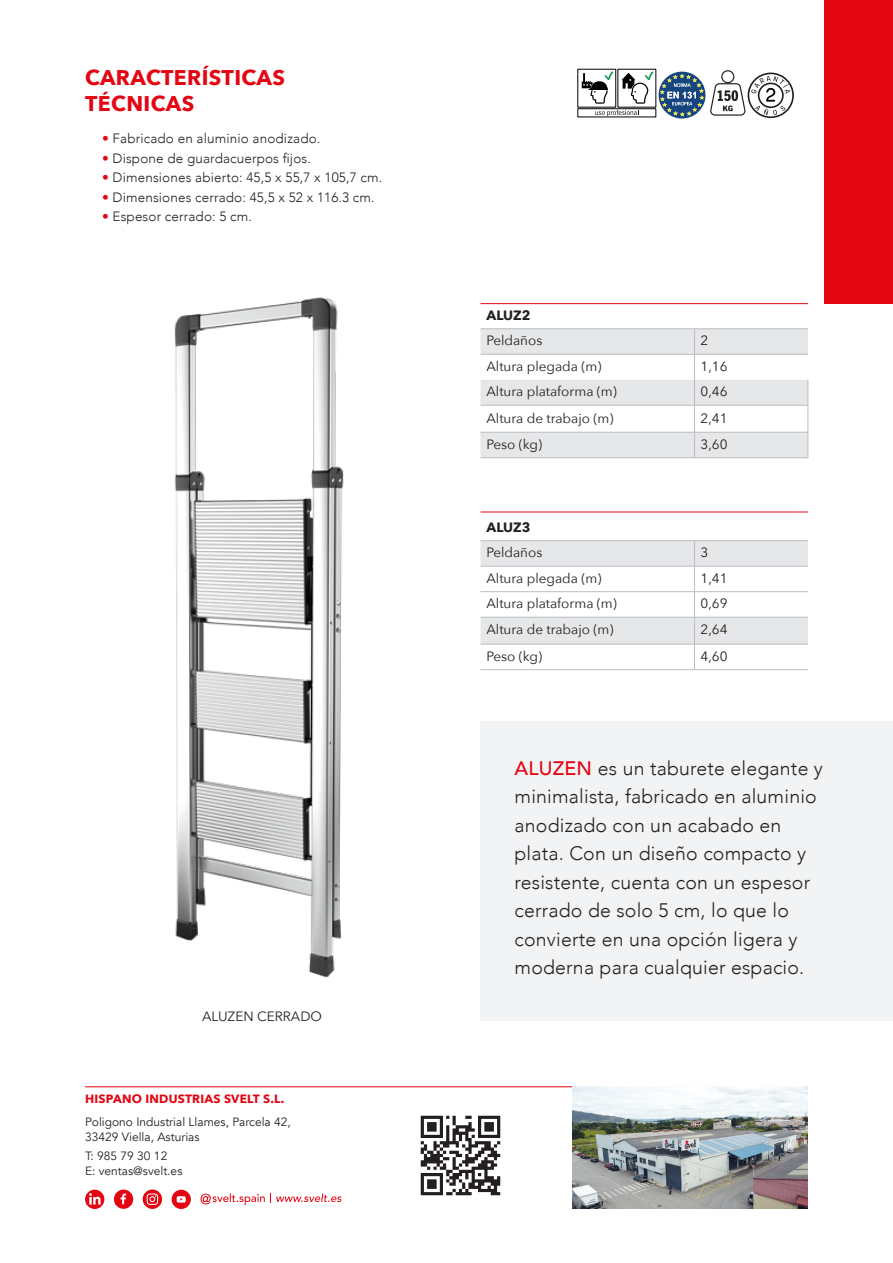
<style>
.page{position:relative;width:893px;height:1263px;background:#fff}
.page>*{position:absolute;margin:0;border:0;box-sizing:border-box;transform-origin:0 0}
.t1{font:700 21.3px/25.5px "Avenir Next";letter-spacing:.02em;color:#e30512}
.t2{font:300 19.5px/28.5px "Avenir";letter-spacing:.01em;color:#231f20}
.t3{font:13.5px "Avenir Next";color:#231f20}
.t4{font:300 13.5px "Avenir";letter-spacing:.01em;color:#231f20}
.t5{font:700 13.5px "Avenir Next";color:#231f20}
.t6{font:12px/14.4px "Avenir";color:#231f20}
.t7{font:700 12px "Avenir Next";letter-spacing:.02em;color:#e30512}
.s1{color:#e30512}
.s2{font-weight:500;color:#e30512}
</style>
<div class="page">
<hr style="left:85px;top:1086px;width:723px;height:1px;background:#e30512">
<img style="left:572px;top:1086px;width:236px;height:123px">
<div style="left:824px;top:0;width:69px;height:303px;background:#e30512"></div>
<img style="left:420px;top:1115px;width:81px;height:81px">
<svg style="left:114px;top:1189px;width:19px;height:20px"></svg>
<svg style="left:143px;top:1189px;width:19px;height:20px"></svg>
<svg style="left:172px;top:1190px;width:19px;height:19px"></svg>
<svg style="left:85px;top:1189px;width:19px;height:20px"></svg>
<svg style="left:201px;top:1193px;width:141px;height:12px"></svg>
<svg style="left:577px;top:69px;width:217px;height:50px"></svg>
<hr style="left:480px;top:303px;width:328px;height:1px;background:#e30512">
<hr style="left:480px;top:328px;width:214px;height:1px;background:#bcbdc0">
<hr style="left:694px;top:328px;width:114px;height:1px;background:#bcbdc0">
<svg style="left:480px;top:329px;width:329px;height:129px"></svg>
<hr style="left:480px;top:457px;width:214px;height:1px;background:#bcbdc0">
<hr style="left:694px;top:457px;width:114px;height:1px;background:#bcbdc0">
<hr style="left:480px;top:512px;width:328px;height:1px;background:#e30512">
<hr style="left:480px;top:540px;width:214px;height:1px;background:#bcbdc0">
<hr style="left:694px;top:540px;width:114px;height:1px;background:#bcbdc0">
<svg style="left:480px;top:541px;width:328px;height:128px"></svg>
<hr style="left:480px;top:669px;width:214px;height:1px;background:#bcbdc0">
<hr style="left:694px;top:669px;width:114px;height:1px;background:#bcbdc0">
<div style="left:480px;top:721px;width:413px;height:299px;background:#f2f3f4"></div>
<img style="left:174px;top:297px;width:170px;height:681px">
<p class="t1" style="left:85px;top:65px;width:202px">CARACTERÍSTICAS<br>TÉCNICAS</p>
<p class="t4" style="left:102px;top:130px;width:220px"><span class="s1">•</span> Fabricado en aluminio anodizado.</p>
<p class="t4" style="left:102px;top:150px;width:210px"><span class="s1">•</span> Dispone de guardacuerpos fijos.</p>
<p class="t4" style="left:102px;top:169px;width:282px"><span class="s1">•</span> Dimensiones abierto: 45,5 x 55,7 x 105,7 cm.</p>
<p class="t4" style="left:102px;top:189px;width:274px"><span class="s1">•</span> Dimensiones cerrado: 45,5 x 52 x 116.3 cm.</p>
<p class="t4" style="left:102px;top:208px;width:151px"><span class="s1">•</span> Espesor cerrado: 5 cm.</p>
<p class="t3" style="left:202px;top:1004px;width:122px">ALUZEN CERRADO</p>
<p class="t7" style="left:85px;top:1089px;width:201px">HISPANO INDUSTRIAS SVELT S.L.</p>
<p class="t6" style="left:85px;top:1115px;width:207px">Poligono Industrial Llames, Parcela 42,<br>33429 Viella, Asturias</p>
<p class="t6" style="left:85px;top:1148px;width:99px;line-height:15px">T: 985 79 30 12<br>E: ventas@svelt.es</p>
<p class="t5" style="left:486px;top:303px;width:45px">ALUZ2</p>
<p class="t3" style="left:486px;top:329px;width:57px">Peldaños</p>
<p class="t3" style="left:700px;top:329px;width:9px">2</p>
<p class="t3" style="left:486px;top:355px;width:116px">Altura plegada (m)</p>
<p class="t3" style="left:700px;top:355px;width:28px">1,16</p>
<p class="t3" style="left:486px;top:380px;width:132px">Altura plataforma (m)</p>
<p class="t3" style="left:700px;top:380px;width:28px">0,46</p>
<p class="t3" style="left:486px;top:406px;width:128px">Altura de trabajo (m)</p>
<p class="t3" style="left:700px;top:406px;width:28px">2,41</p>
<p class="t3" style="left:486px;top:433px;width:57px">Peso (kg)</p>
<p class="t3" style="left:700px;top:433px;width:28px">3,60</p>
<p class="t5" style="left:486px;top:515px;width:45px">ALUZ3</p>
<p class="t3" style="left:486px;top:541px;width:57px">Peldaños</p>
<p class="t3" style="left:700px;top:541px;width:9px">3</p>
<p class="t3" style="left:486px;top:567px;width:116px">Altura plegada (m)</p>
<p class="t3" style="left:700px;top:567px;width:28px">1,41</p>
<p class="t3" style="left:486px;top:592px;width:132px">Altura plataforma (m)</p>
<p class="t3" style="left:700px;top:592px;width:28px">0,69</p>
<p class="t3" style="left:486px;top:618px;width:128px">Altura de trabajo (m)</p>
<p class="t3" style="left:700px;top:618px;width:28px">2,64</p>
<p class="t3" style="left:486px;top:644px;width:57px">Peso (kg)</p>
<p class="t3" style="left:700px;top:644px;width:28px">4,60</p>
<p class="t2" style="left:514px;top:754px;width:310px"><span class="s2">ALUZEN</span> es un taburete elegante y minimalista, fabricado en aluminio anodizado con un acabado en plata. Con un diseño compacto y resistente, cuenta con un espesor cerrado de solo 5 cm, lo que lo convierte en una opción ligera y moderna para cualquier espacio.</p>
</div>
